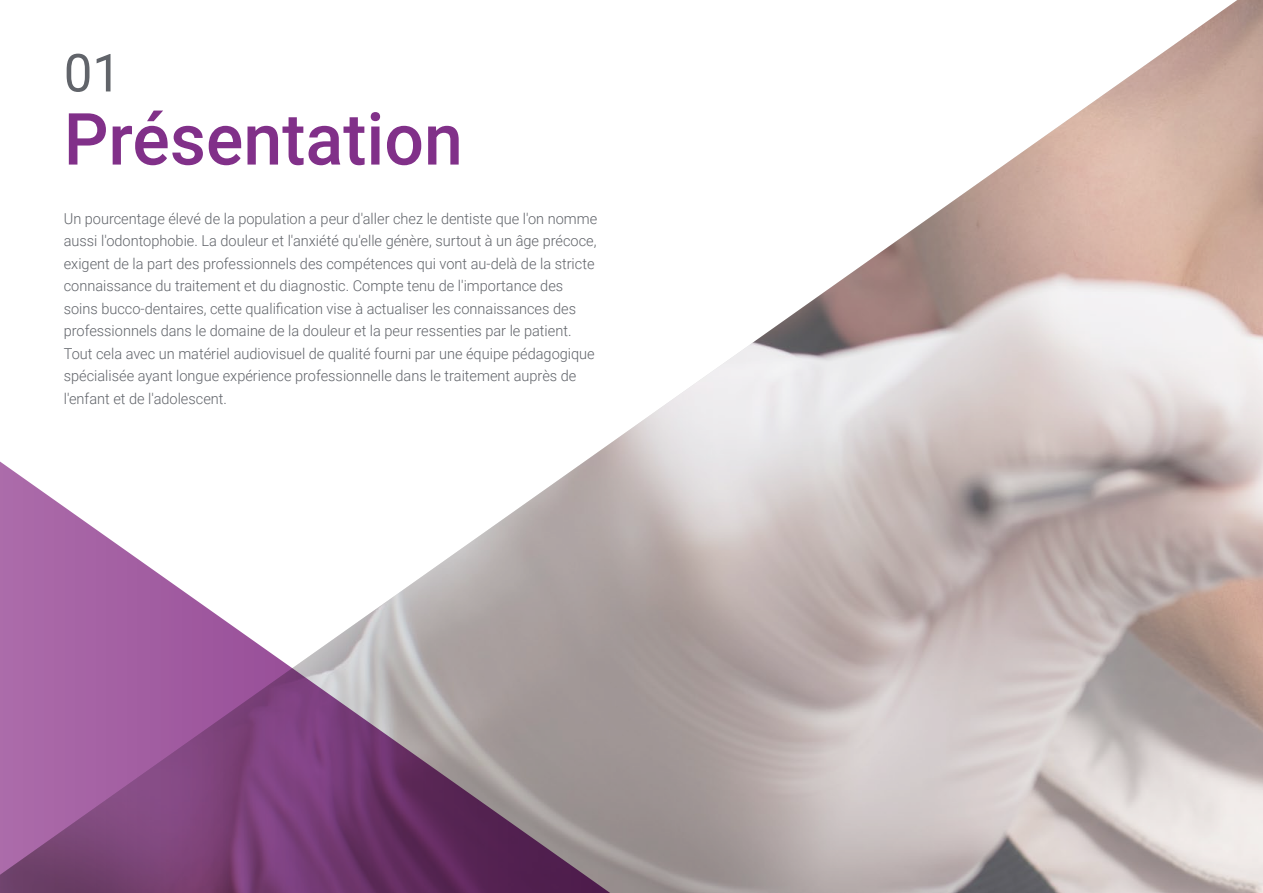
<style>
.page{position:relative;width:1263px;height:893px;background:#fff}
.page>*{position:absolute;margin:0;border:0;box-sizing:border-box;transform-origin:0 0}
.t1{font:500 72px "Roboto";color:#813089}
.t2{font:52.5px "Roboto";color:#61646a}
.t3{font:300 15px/22.5px "Roboto";color:#61646a}
</style>
<div class="page">
<img style="left:607px;top:0;width:656px;height:893px">
<svg style="left:0;top:446px;width:640px;height:447px"></svg>
<h2 class="t2" style="left:64px;top:36px;width:59px">01</h2>
<h1 class="t1" style="left:64px;top:89px;width:401px">Présentation</h1>
<p class="t3" style="left:64px;top:207px;width:535px">Un pourcentage élevé de la population a peur d'aller chez le dentiste que l'on nomme aussi l'odontophobie. La douleur et l'anxiété qu'elle génère, surtout à un âge précoce, exigent de la part des professionnels des compétences qui vont au-delà de la stricte connaissance du traitement et du diagnostic. Compte tenu de l'importance des soins bucco-dentaires, cette qualification vise à actualiser les connaissances des professionnels dans le domaine de la douleur et la peur ressenties par le patient.<br>Tout cela avec un matériel audiovisuel de qualité fourni par une équipe pédagogique spécialisée ayant longue expérience professionnelle dans le traitement auprès de l'enfant et de l'adolescent.</p>
</div>
